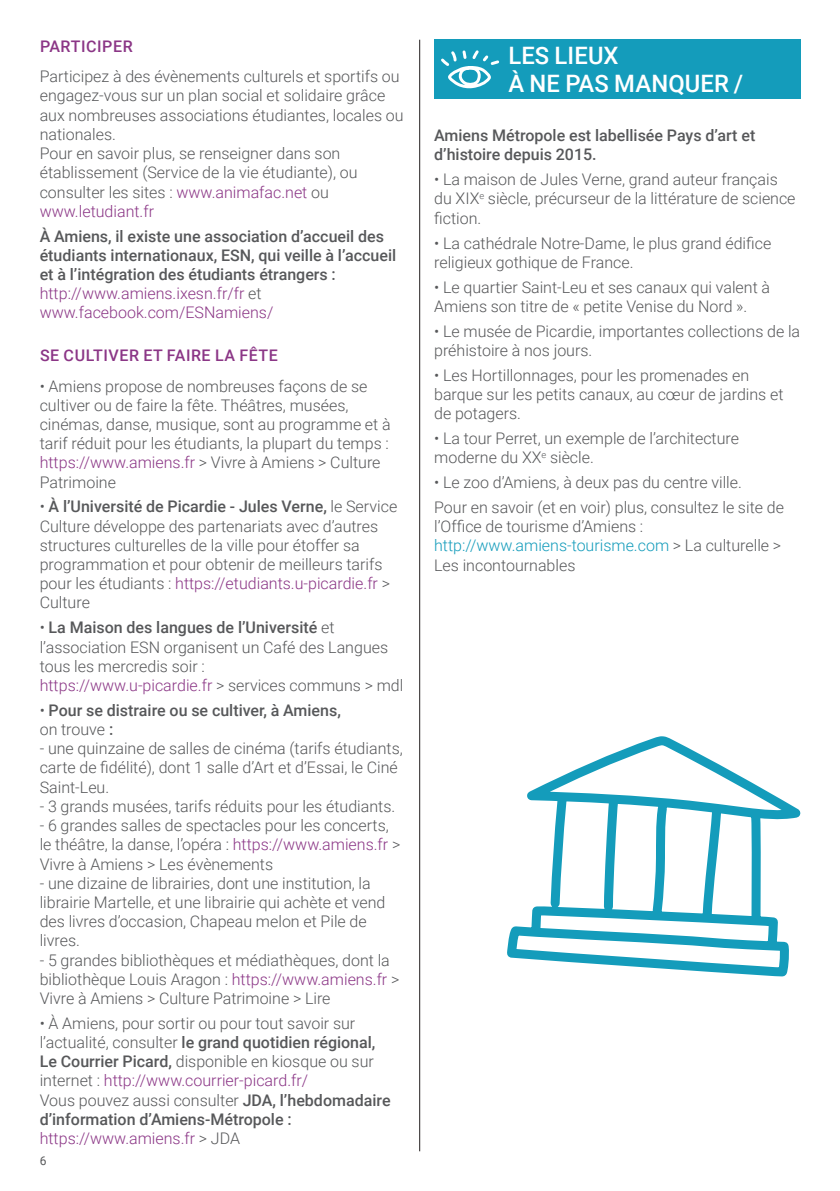
<style>
.page{position:relative;width:840px;height:1191px;background:#fff}
.page>*{position:absolute;margin:0;border:0;box-sizing:border-box;transform-origin:0 0}
.t1{font:500 24px/28px "Roboto";letter-spacing:.005em;color:#fff}
.t2{font:300 16px/19.2px "Roboto";color:#57585a}
.t3{font:500 16px/19.2px "Roboto";color:#57585a}
.t4{font:500 16px "Roboto";letter-spacing:.035em;color:#8b3686}
.t5{font:12px "Roboto";color:#57585a}
.s1{color:#8b3686}
.s2{font-weight:300;color:#8b3686}
.s3{font-weight:300}
.s4{font-weight:500}
.s5{color:#149cbb}
</style>
<div class="page">
<hr style="left:419px;top:40px;width:1px;height:1111px;background:#231f20">
<div style="left:434px;top:40px;width:365px;height:59px;background:#149cbb"></div>
<svg style="left:441px;top:50px;width:59px;height:39px"></svg>
<svg style="left:507px;top:736px;width:294px;height:241px"></svg>
<p class="t4" style="left:40px;top:35px;width:94px">PARTICIPER</p>
<p class="t2" style="left:40px;top:66px;width:365px">Participez à des évènements culturels et sportifs ou engagez-vous sur un plan social et solidaire grâce aux nombreuses associations étudiantes, locales ou nationales.<br>Pour en savoir plus, se renseigner dans son établissement (Service de la vie étudiante), ou consulter les sites : <span class="s1">www.animafac.net</span> ou <span class="s1">www.letudiant.fr</span></p>
<p class="t3" style="left:40px;top:226px;width:358px">À Amiens, il existe une association d’accueil des étudiants internationaux, ESN, qui veille à l’accueil et à l’intégration des étudiants étrangers : <span class="s2">http://www.amiens.ixesn.fr/fr</span> <span class="s3">et </span><span class="s2">www.facebook.com/ESNamiens/</span></p>
<p class="t4" style="left:40px;top:344px;width:239px">SE CULTIVER ET FAIRE LA FÊTE</p>
<p class="t2" style="left:40px;top:376px;width:352px">• Amiens propose de nombreuses façons de se cultiver ou de faire la fête. Théâtres, musées, cinémas, danse, musique, sont au programme et à tarif réduit pour les étudiants, la plupart du temps : <span class="s1">https://www.amiens.fr</span> &gt; Vivre à Amiens &gt; Culture Patrimoine</p>
<p class="t2" style="left:40px;top:496px;width:359px">• <span class="s4">À l’Université de Picardie - Jules Verne,</span> le Service Culture développe des partenariats avec d’autres structures culturelles de la ville pour étoffer sa programmation et pour obtenir de meilleurs tarifs pour les étudiants : <span class="s1">https://etudiants.u-picardie.fr</span> &gt; Culture</p>
<p class="t2" style="left:40px;top:617px;width:365px">• <span class="s4">La Maison des langues de l’Université</span> et l’association ESN organisent un Café des Langues tous les mercredis soir :<br><span class="s1">https://www.u-picardie.fr</span> &gt; services communs &gt; mdl</p>
<p class="t3" style="left:40px;top:700px;width:302px"><span class="s3">•</span> Pour se distraire ou se cultiver, à Amiens, <span class="s3">on trouve</span> :</p>
<p class="t2" style="left:40px;top:738px;width:364px">- une quinzaine de salles de cinéma (tarifs étudiants, carte de fidélité), dont 1 salle d’Art et d’Essai, le Ciné<br>Saint-Leu.</p>
<p class="t2" style="left:40px;top:796px;width:357px">- 3 grands musées, tarifs réduits pour les étudiants.</p>
<p class="t2" style="left:40px;top:815px;width:362px">- 6 grandes salles de spectacles pour les concerts, le théâtre, la danse, l’opéra : <span class="s1">https://www.amiens.fr</span> &gt;<br>Vivre à Amiens &gt; Les évènements</p>
<p class="t2" style="left:40px;top:872px;width:347px">- une dizaine de librairies, dont une institution, la librairie Martelle, et une librairie qui achète et vend des livres d’occasion, Chapeau melon et Pile de livres.</p>
<p class="t2" style="left:40px;top:949px;width:361px">- 5 grandes bibliothèques et médiathèques, dont la bibliothèque Louis Aragon : <span class="s1">https://www.amiens.fr</span> &gt;<br>Vivre à Amiens &gt; Culture Patrimoine &gt; Lire</p>
<p class="t2" style="left:40px;top:1013px;width:352px">• À Amiens, pour sortir ou pour tout savoir sur l’actualité, consulter <span class="s4">le grand quotidien régional, Le Courrier Picard,</span> disponible en kiosque ou sur internet : <span class="s1">http://www.courrier-picard.fr/<br></span>Vous pouvez aussi consulter <span class="s4">JDA, l’hebdomadaire d’information d’Amiens-Métropole : </span><span class="s1">https://www.amiens.fr</span> &gt; JDA</p>
<p class="t5" style="left:40px;top:1152px;width:8px">6</p>
<h1 class="t1" style="left:508px;top:41px;width:236px">LES LIEUX<br>À NE PAS MANQUER /</h1>
<p class="t3" style="left:434px;top:125px;width:322px">Amiens Métropole est labellisée Pays d’art et d’histoire depuis 2015.</p>
<p class="t2" style="left:434px;top:169px;width:363px">• La maison de Jules Verne, grand auteur français du XIX<sup>e</sup> siècle, précurseur de la littérature de science fiction.</p>
<p class="t2" style="left:434px;top:233px;width:338px">• La cathédrale Notre-Dame, le plus grand édifice religieux gothique de France.</p>
<p class="t2" style="left:434px;top:277px;width:337px">• Le quartier Saint-Leu et ses canaux qui valent à<br>Amiens son titre de « petite Venise du Nord ».</p>
<p class="t2" style="left:434px;top:321px;width:367px">• Le musée de Picardie, importantes collections de la préhistoire à nos jours.</p>
<p class="t2" style="left:434px;top:365px;width:350px">• Les Hortillonnages, pour les promenades en barque sur les petits canaux, au cœur de jardins et de potagers.</p>
<p class="t2" style="left:434px;top:428px;width:306px">• La tour Perret, un exemple de l’architecture moderne du XX<sup>e</sup> siècle.</p>
<p class="t2" style="left:434px;top:469px;width:351px;line-height:24.8px">• Le zoo d’Amiens, à deux pas du centre ville.<br>Pour en savoir (et en voir) plus, consultez le site de</p>
<p class="t2" style="left:434px;top:516px;width:348px">l’Office de tourisme d’Amiens : <span class="s5">http://www.amiens-tourisme.com</span> &gt; La culturelle &gt;<br>Les incontournables</p>
</div>
